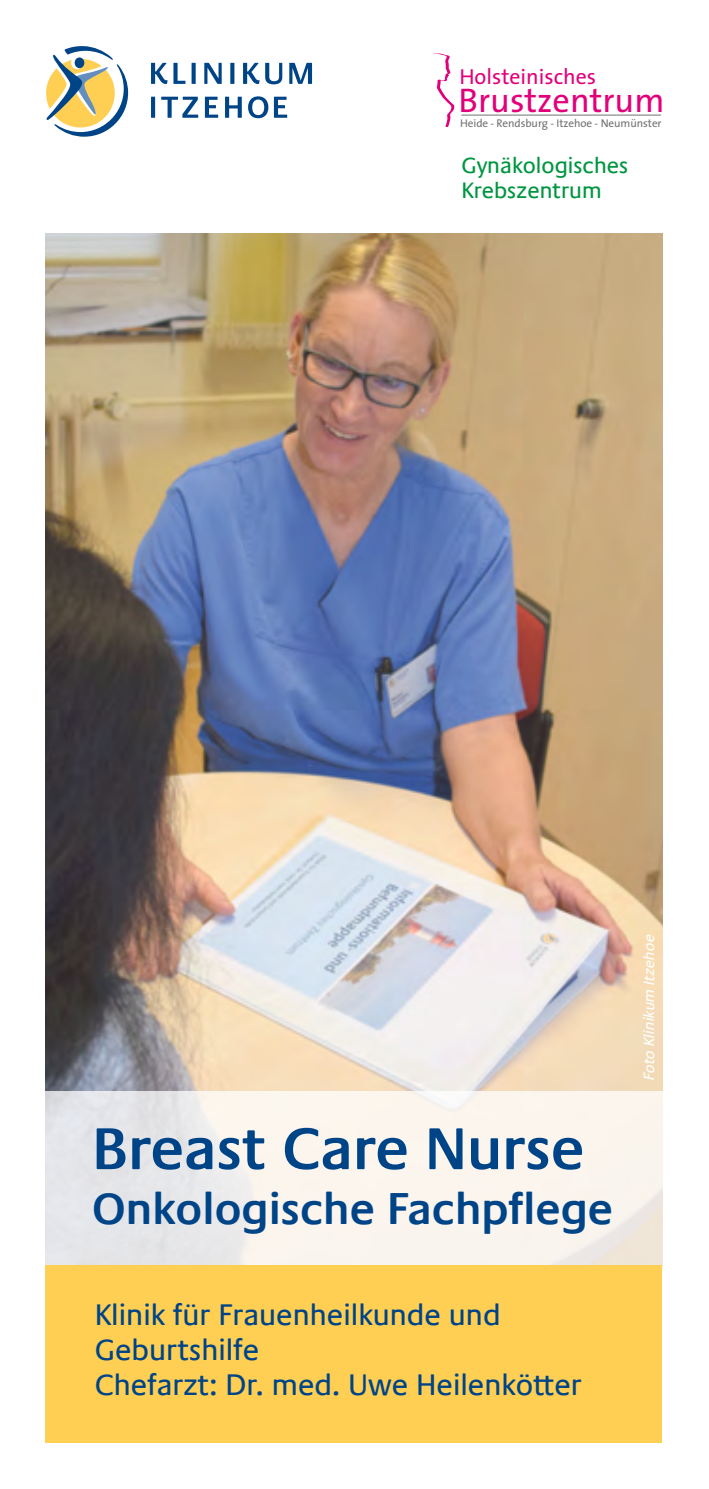
<style>
.page{position:relative;width:709px;height:1489px;background:#fff}
.page>*{position:absolute;margin:0;border:0;box-sizing:border-box;transform-origin:0 0}
.t1{font:600 60px "Praxis Com";color:#048}
.t2{font:600 45px "Praxis Com";color:#048}
.t3{font:34.25px "The Sans";color:#e2007a}
.t4{font:30px/35px "Praxis Com";color:#048}
.t5{font:22.5px/25px "Praxis Com";color:#009641}
.t6{font:21.75px "The Sans";color:#e2007a}
.t7{font:italic 15px "Praxis Com";color:#fff}
.t8{font:11.25px "The Sans";letter-spacing:-.005em;color:#707172}
</style>
<div class="page">
<img style="left:46px;top:233px;width:616px;height:857px">
<svg style="left:46px;top:46px;width:82px;height:91px"></svg>
<svg style="left:274px;top:97px;width:13px;height:21px"></svg>
<svg style="left:248px;top:96px;width:20px;height:22px"></svg>
<svg style="left:225px;top:97px;width:17px;height:21px"></svg>
<svg style="left:205px;top:97px;width:13px;height:21px"></svg>
<svg style="left:161px;top:97px;width:37px;height:21px"></svg>
<hr style="left:151px;top:97px;width:4px;height:21px;background:#048">
<svg style="left:289px;top:63px;width:23px;height:21px"></svg>
<svg style="left:265px;top:63px;width:17px;height:21px"></svg>
<svg style="left:230px;top:63px;width:4px;height:21px"></svg>
<svg style="left:204px;top:63px;width:18px;height:21px"></svg>
<div style="left:191px;top:63px;width:5px;height:21px;background:#048"></div>
<svg style="left:151px;top:63px;width:34px;height:21px"></svg>
<svg style="left:243px;top:63px;width:16px;height:21px"></svg>
<svg style="left:45px;top:1090px;width:618px;height:177px;background:#f3efeb"></svg>
<div style="left:46px;top:1265px;width:616px;height:177px;background:#fecf53"></div>
<hr style="left:461px;top:115px;width:200px;height:1px;background:#707172">
<svg style="left:432px;top:53px;width:23px;height:74px"></svg>
<p class="t6" style="left:459px;top:63px;width:138px">Holsteinisches</p>
<p class="t3" style="left:458px;top:79px;width:207px">Brustzentrum</p>
<p class="t8" style="left:460px;top:116px;width:203px">Heide - Rendsburg - Itzehoe - Neumünster</p>
<p class="t5" style="left:461px;top:152px;width:168px">Gynäkologisches<br>Krebszentrum</p>
<h1 class="t1" style="left:92px;top:1112px;width:494px">Breast Care Nurse</h1>
<h2 class="t2" style="left:92px;top:1181px;width:522px">Onkologische Fachpflege</h2>
<p class="t4" style="left:95px;top:1297px;width:488px">Klinik für Frauenheilkunde und<br>Geburtshilfe<br>Chefarzt: Dr. med. Uwe Heilenkötter</p>
<p class="t7" style="left:640px;top:1079px;width:147px;rotate:-90deg">Foto Klinikum Itzehoe</p>
</div>
